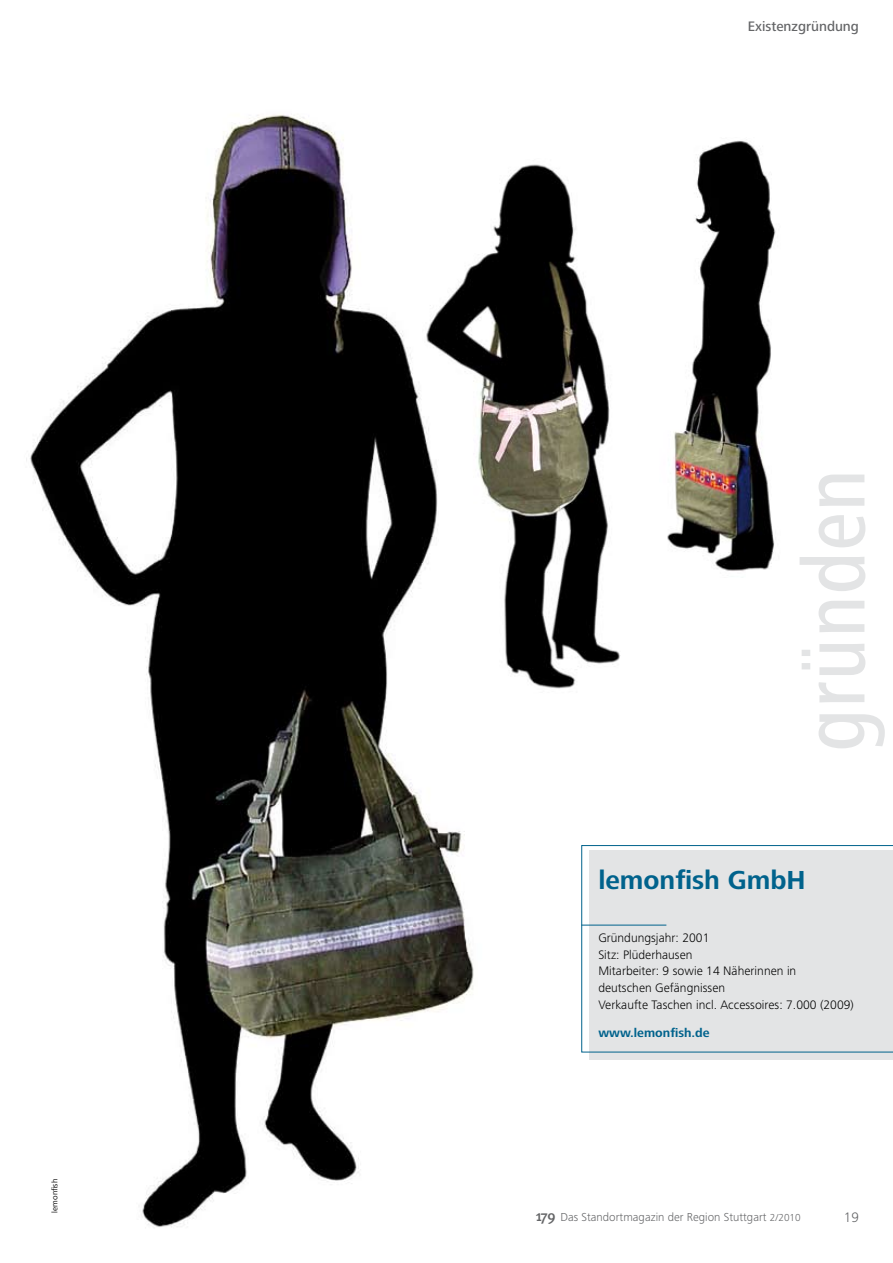
<style>
.page{position:relative;width:893px;height:1263px;background:#fff}
.page>*{position:absolute;margin:0;border:0;box-sizing:border-box;transform-origin:0 0}
.t1{font:500 condensed 90px "Frutiger Next LT";color:#e3e4e5}
.t2{font:700 27px "Frutiger Next LT";color:#00628c}
.t3{font:500 14.25px "Frutiger Next LT";color:#646567}
.t4{font:300 14.25px "Frutiger Next LT";color:#646567}
.t5{font:300 12.75px/16.5px "Frutiger Next LT";color:#000}
.t6{font:700 12.75px "Frutiger Next LT";color:#00628c}
.t7{font:300 12px "Frutiger Next LT";color:#646567}
.t8{font:8.25px "Frutiger Next LT";color:#000}
.s1{font-family:"Meta Plus";font-weight:500;font-size:15px}
.s2{font-size:10.5px}
</style>
<div class="page">
<img style="left:26px;top:114px;width:448px;height:1113px">
<img style="left:667px;top:141px;width:109px;height:430px">
<div style="left:590px;top:850px;width:303px;height:210px;background:#e3e4e5"></div>
<svg style="left:581px;top:845px;width:312px;height:207px"></svg>
<hr style="left:581px;top:925px;width:85px;height:1px;background:#00628c">
<img style="left:422px;top:158px;width:199px;height:535px">
<p class="t8" style="left:50px;top:1212px;width:35px;rotate:-90deg">lemonfish</p>
<p class="t3" style="left:748px;top:18px;width:113px">Existenzgründung</p>
<h1 class="t1" style="left:785px;top:752px;width:285px;rotate:-90deg">gründen</h1>
<h2 class="t2" style="left:598px;top:865px;width:209px">lemonfish GmbH</h2>
<p class="t5" style="left:598px;top:930px;width:257px">Gründungsjahr: 2001<br>Sitz: Plüderhausen<br>Mitarbeiter: 9 sowie 14 Näherinnen in<br>deutschen Gefängnissen<br>Verkaufte Taschen incl. Accessoires: 7.000 (2009)</p>
<p class="t6" style="left:598px;top:1026px;width:113px">www.lemonfish.de</p>
<p class="t7" style="left:536px;top:1210px;width:267px"><span class="s1">179</span> Das Standortmagazin der Region Stuttgart <span class="s2">2/2010</span></p>
<p class="t4" style="left:844px;top:1210px;width:17px">19</p>
</div>
